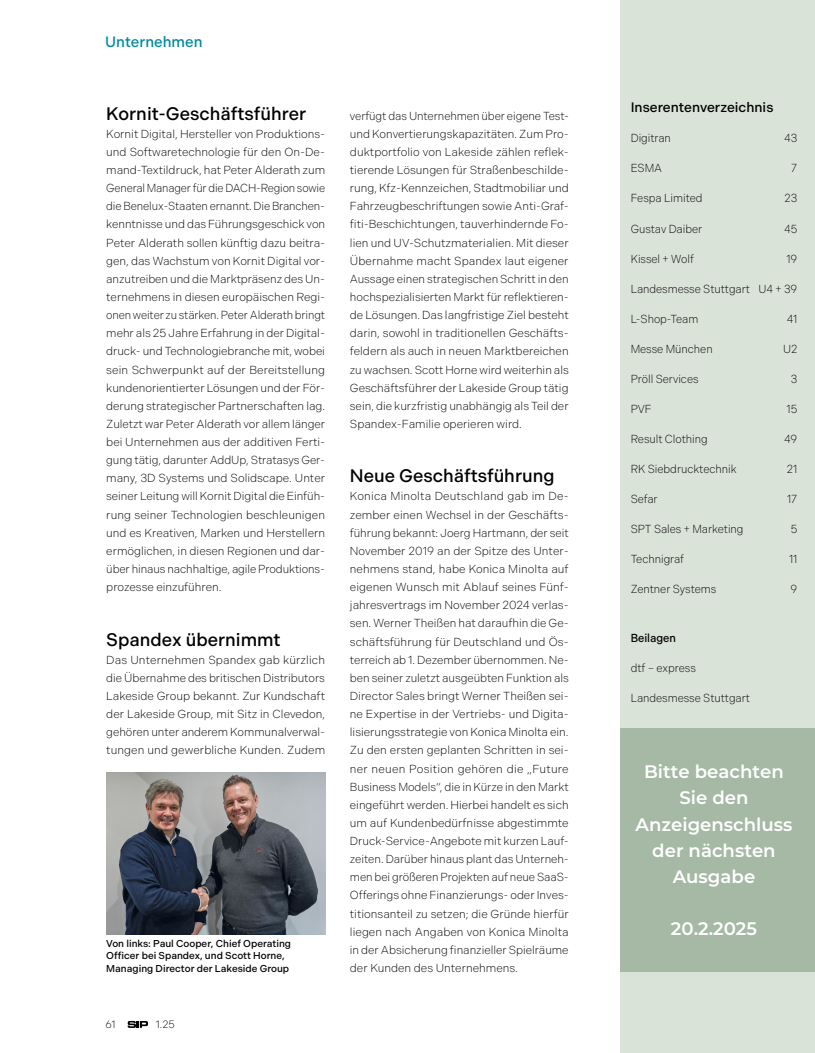
<style>
.page{position:relative;width:815px;height:1053px;background:#fff}
.page>*{position:absolute;margin:0;border:0;box-sizing:border-box;transform-origin:0 0}
.t1{font:600 18.12px/26.2px "Montserrat";color:#fff;text-align:center}
.t2{font:500 18.12px "Indivisible";color:#000}
.t3{font:500 15px "Indivisible";color:#008a9b}
.t4{font:500 13.75px "Indivisible";color:#000}
.t5{font:300 11.62px/18.1px "Indivisible";letter-spacing:-.005em;color:#000;text-align:justify}
.t6{font:300 11.62px "Indivisible";letter-spacing:-.005em;color:#000;scale:.95 1}
.t7{font:500 11.62px "Indivisible";letter-spacing:-.005em;color:#000;scale:.95 1}
.t8{font:300 10.62px "Indivisible";color:#000}
.t9{font:500 10px/12.5px "Indivisible";color:#000}
</style>
<div class="page">
<svg style="left:128px;top:1020px;width:20px;height:7px"></svg>
<img style="left:106px;top:772px;width:219px;height:162px">
<div style="left:620px;top:0;width:195px;height:1052px;background:#dae3d8"></div>
<div style="left:620px;top:727px;width:195px;height:244px;background:#a5b9a5"></div>
<p class="t3" style="left:105px;top:33px;width:99px">Unternehmen</p>
<h1 class="t2" style="left:106px;top:103px;width:201px">Kornit-Geschäftsführer</h1>
<p class="t5" style="left:106px;top:125px;width:220px">Kornit Digital, Hersteller von Produktions&shy;und Softwaretechnologie für den On-De&shy;mand-Textildruck, hat Peter Alderath zum General Manager für die DACH-Region sowie die Benelux-Staaten ernannt. Die Branchen&shy;kenntnisse und das Führungsgeschick von Peter Alderath sollen künftig dazu beitra&shy;gen, das Wachstum von Kornit Digital vor&shy;anzutreiben und die Marktpräsenz des Un&shy;ternehmens in diesen europäischen Regi&shy;onen weiter zu stärken. Peter Alderath bringt mehr als 25 Jahre Erfahrung in der Digital&shy;druck- und Technologiebranche mit, wobei sein Schwerpunkt auf der Bereitstellung kundenorientierter Lösungen und der För&shy;derung strategischer Partnerschaften lag.<br>Zuletzt war Peter Alderath vor allem länger bei Unternehmen aus der additiven Ferti&shy;gung tätig, darunter AddUp, Stratasys Ger&shy;many, 3D Systems und Solidscape. Unter seiner Leitung will Kornit Digital die Einfüh&shy;rung seiner Technologien beschleunigen und es Kreativen, Marken und Herstellern ermöglichen, in diesen Regionen und dar&shy;über hinaus nachhaltige, agile Produktions&shy;prozesse einzuführen.</p>
<h1 class="t2" style="left:106px;top:628px;width:176px">Spandex übernimmt</h1>
<p class="t5" style="left:106px;top:650px;width:220px">Das Unternehmen Spandex gab kürzlich die Übernahme des britischen Distributors Lakeside Group bekannt. Zur Kundschaft der Lakeside Group, mit Sitz in Clevedon, gehören unter anderem Kommunalverwal&shy;tungen und gewerbliche Kunden. Zudem</p>
<p class="t9" style="left:106px;top:937px;width:186px">Von links: Paul Cooper, Chief Operating<br>Officer bei Spandex, und Scott Horne,<br>Managing Director der Lakeside Group</p>
<p class="t8" style="left:106px;top:1018px;width:11px">61</p>
<p class="t8" style="left:156px;top:1018px;width:21px">1.25</p>
<p class="t5" style="left:350px;top:107px;width:220px">verfügt das Unternehmen über eigene Test&shy;und Konvertierungskapazitäten. Zum Pro&shy;duktportfolio von Lakeside zählen reflek&shy;tierende Lösungen für Straßenbeschilde&shy;rung, Kfz-Kennzeichen, Stadtmobiliar und Fahrzeugbeschriftungen sowie Anti-Graf&shy;fiti-Beschichtungen, tauverhindernde Fo&shy;lien und UV-Schutzmaterialien. Mit dieser Übernahme macht Spandex laut eigener Aussage einen strategischen Schritt in den hochspezialisierten Markt für reflektieren&shy;de Lösungen. Das langfristige Ziel besteht darin, sowohl in traditionellen Geschäfts&shy;feldern als auch in neuen Marktbereichen zu wachsen. Scott Horne wird weiterhin als Geschäftsführer der Lakeside Group tätig sein, die kurzfristig unabhängig als Teil der Spandex-Familie operieren wird.</p>
<h1 class="t2" style="left:350px;top:465px;width:206px">Neue Geschäftsführung</h1>
<p class="t5" style="left:350px;top:487px;width:220px">Konica Minolta Deutschland gab im De&shy;zember einen Wechsel in der Geschäfts&shy;führung bekannt: Joerg Hartmann, der seit November 2019 an der Spitze des Unter&shy;nehmens stand, habe Konica Minolta auf eigenen Wunsch mit Ablauf seines Fünf&shy;jahresvertrags im November 2024 verlas&shy;sen. Werner Theißen hat daraufhin die Ge&shy;schäftsführung für Deutschland und Ös&shy;terreich ab 1. Dezember übernommen. Ne&shy;ben seiner zuletzt ausgeübten Funktion als Director Sales bringt Werner Theißen sei&shy;ne Expertise in der Vertriebs- und Digita&shy;lisierungsstrategie von Konica Minolta ein.<br>Zu den ersten geplanten Schritten in sei&shy;ner neuen Position gehören die „Future Business Models“, die in Kürze in den Markt eingeführt werden. Hierbei handelt es sich um auf Kundenbedürfnisse abgestimmte Druck-Service-Angebote mit kurzen Lauf&shy;zeiten. Darüber hinaus plant das Unterneh&shy;men bei größeren Projekten auf neue SaaS-Offerings ohne Finanzierungs- oder Inves&shy;titionsanteil zu setzen; die Gründe hierfür liegen nach Angaben von Konica Minolta in der Absicherung finanzieller Spielräume der Kunden des Unternehmens.</p>
<p class="t4" style="left:631px;top:100px;width:144px">Inserentenverzeichnis</p>
<p class="t6" style="left:631px;top:132px;width:44px">Digitran</p>
<p class="t6" style="left:784px;top:132px;width:15px">43</p>
<p class="t6" style="left:631px;top:162px;width:35px">ESMA</p>
<p class="t6" style="left:791px;top:162px;width:8px">7</p>
<p class="t6" style="left:631px;top:192px;width:77px">Fespa Limited</p>
<p class="t6" style="left:784px;top:192px;width:15px">23</p>
<p class="t6" style="left:631px;top:222px;width:77px">Gustav Daiber</p>
<p class="t6" style="left:784px;top:222px;width:15px">45</p>
<p class="t6" style="left:631px;top:252px;width:68px">Kissel + Wolf</p>
<p class="t6" style="left:786px;top:252px;width:13px">19</p>
<p class="t6" style="left:631px;top:282px;width:177px">Landesmesse Stuttgart U4 + 39</p>
<p class="t6" style="left:631px;top:312px;width:73px">L-Shop-Team</p>
<p class="t6" style="left:787px;top:312px;width:12px">41</p>
<p class="t6" style="left:631px;top:342px;width:88px">Messe München</p>
<p class="t6" style="left:783px;top:342px;width:17px">U2</p>
<p class="t6" style="left:631px;top:372px;width:73px">Pröll Services</p>
<p class="t6" style="left:791px;top:372px;width:8px">3</p>
<p class="t6" style="left:631px;top:402px;width:23px">PVF</p>
<p class="t6" style="left:787px;top:402px;width:13px">15</p>
<p class="t6" style="left:631px;top:432px;width:83px">Result Clothing</p>
<p class="t6" style="left:784px;top:432px;width:15px">49</p>
<p class="t6" style="left:631px;top:462px;width:113px">RK Siebdrucktechnik</p>
<p class="t6" style="left:787px;top:462px;width:12px">21</p>
<p class="t6" style="left:631px;top:492px;width:30px">Sefar</p>
<p class="t6" style="left:787px;top:492px;width:12px">17</p>
<p class="t6" style="left:631px;top:522px;width:120px">SPT Sales + Marketing</p>
<p class="t6" style="left:791px;top:522px;width:8px">5</p>
<p class="t6" style="left:631px;top:552px;width:58px">Technigraf</p>
<p class="t6" style="left:789px;top:552px;width:10px">11</p>
<p class="t6" style="left:631px;top:582px;width:92px">Zentner Systems</p>
<p class="t6" style="left:791px;top:582px;width:9px">9</p>
<p class="t7" style="left:631px;top:630px;width:49px">Beilagen</p>
<p class="t6" style="left:631px;top:661px;width:70px">dtf – express</p>
<p class="t6" style="left:631px;top:691px;width:127px">Landesmesse Stuttgart</p>
<h1 class="t1" style="left:636px;top:757px;width:158px">Bitte beachten<br>Sie den<br>Anzeigenschluss der nächsten<br>Ausgabe</h1>
<h1 class="t1" style="left:671px;top:914px;width:88px">20.2.2025</h1>
</div>
